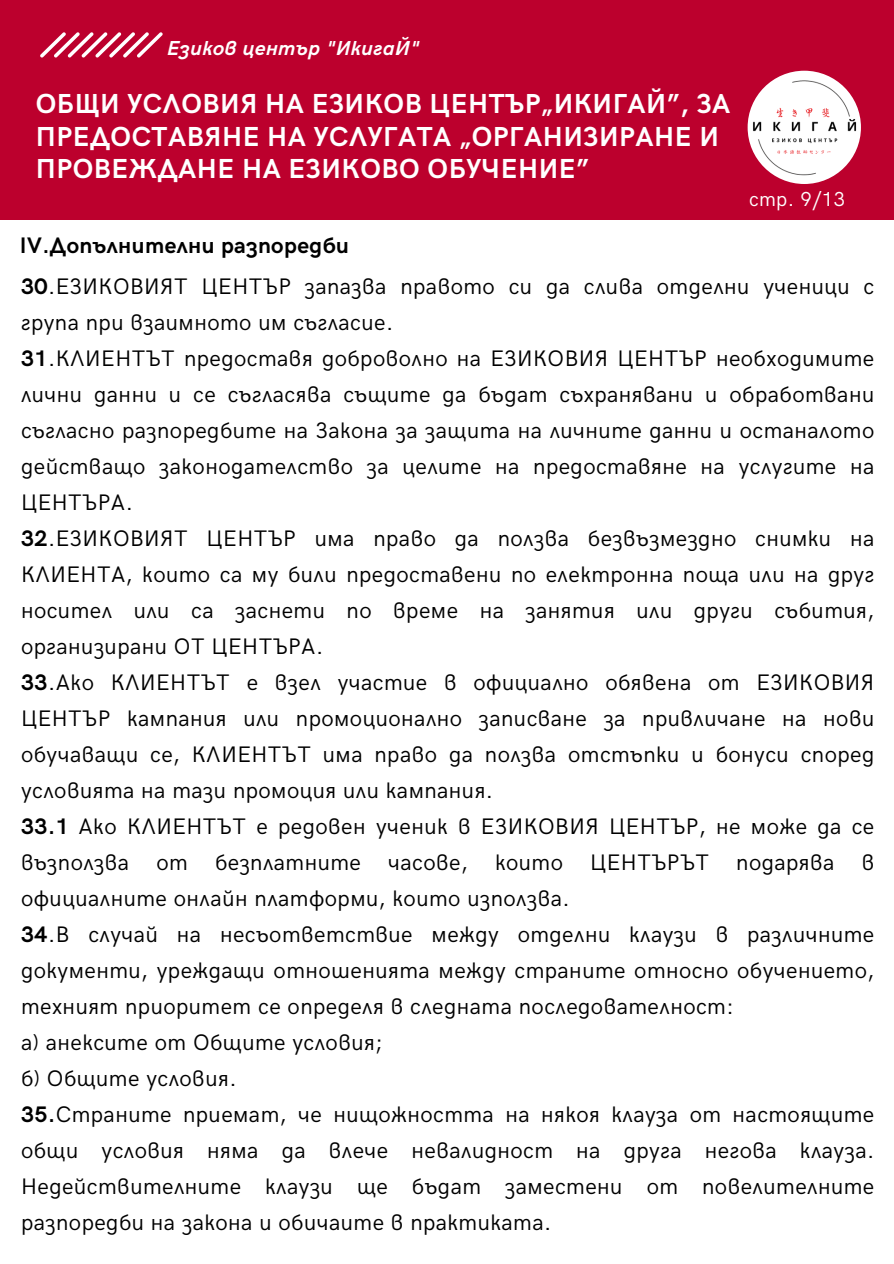
<style>
.page{position:relative;width:894px;height:1264px;background:#fff}
.page>*{position:absolute;margin:0;border:0;box-sizing:border-box;transform-origin:0 0}
.t1{font:700 27.6px/32.7px "HK Grotesk";letter-spacing:.02em;color:#fff}
.t2{font:22.5px/36px "HK Grotesk";letter-spacing:.02em;color:#000;text-align:justify}
.t3{font:700 22.5px "HK Grotesk";letter-spacing:.02em;color:#000}
.t4{font:italic 700 20.25px "HK Grotesk";letter-spacing:.02em;color:#fff}
.t5{font:20.25px "HK Grotesk";color:#fff}
.s1{font-weight:700}
</style>
<div class="page">
<div style="left:0;top:0;width:893px;height:220px;background:#bc002d"></div>
<img style="left:747px;top:70px;width:114px;height:114px">
<svg style="left:40px;top:32px;width:123px;height:26px"></svg>
<p class="t4" style="left:167px;top:37px;width:254px">Езиков център "ИкигаЙ"</p>
<h2 class="t1" style="left:36px;top:88px;width:695px">ОБЩИ УСЛОВИЯ НА ЕЗИКОВ ЦЕНТЪР„ИКИГАЙ”, ЗА<br>ПРЕДОСТАВЯНЕ НА УСЛУГАТА „ОРГАНИЗИРАНЕ И<br>ПРОВЕЖДАНЕ НА ЕЗИКОВО ОБУЧЕНИЕ”</h2>
<p class="t5" style="left:748px;top:187px;width:98px">стр. 9/13</p>
<h1 class="t3" style="left:20px;top:233px;width:330px">IV.Допълнителни разпоредби</h1>
<p class="t2" style="left:21px;top:269px;width:854px"><span class="s1">30</span>.ЕЗИКОВИЯТ ЦЕНТЪР запазва правото си да слива отделни ученици с група при взаимното им съгласие.</p>
<p class="t2" style="left:21px;top:341px;width:854px"><span class="s1">31</span>.КЛИЕНТЪТ предоставя доброволно на ЕЗИКОВИЯ ЦЕНТЪР необходимите лични данни и се съгласява същите да бъдат съхранявани и обработвани съгласно разпоредбите на Закона за защита на личните данни и останалото действащо законодателство за целите на предоставяне на услугите на ЦЕНТЪРА.</p>
<p class="t2" style="left:21px;top:521px;width:854px"><span class="s1">32</span>.ЕЗИКОВИЯТ ЦЕНТЪР има право да ползва безвъзмездно снимки на КЛИЕНТА, които са му били предоставени по електронна поща или на друг носител или са заснети по време на занятия или други събития, организирани ОТ ЦЕНТЪРА.</p>
<p class="t2" style="left:21px;top:665px;width:854px"><span class="s1">33</span>.Ако КЛИЕНТЪТ е взел участие в официално обявена от ЕЗИКОВИЯ ЦЕНТЪР кампания или промоционално записване за привличане на нови обучаващи се, КЛИЕНТЪТ има право да ползва отстъпки и бонуси според условията на тази промоция или кампания.</p>
<p class="t2" style="left:21px;top:809px;width:854px"><span class="s1">33.1</span> Ако КЛИЕНТЪТ е редовен ученик в ЕЗИКОВИЯ ЦЕНТЪР, не може да се възползва от безплатните часове, които ЦЕНТЪРЪТ подарява в официалните онлайн платформи, които използва.</p>
<p class="t2" style="left:21px;top:917px;width:854px"><span class="s1">34</span>.В случай на несъответствие между отделни клаузи в различните документи, уреждащи отношенията между страните относно обучението, техният приоритет се определя в следната последователност:</p>
<p class="t2" style="left:21px;top:1025px;width:363px">а) анексите от Общите условия;</p>
<p class="t2" style="left:21px;top:1061px;width:217px">б) Общите условия.</p>
<p class="t2" style="left:21px;top:1097px;width:854px"><span class="s1">35.</span>Страните приемат, че нищожността на някоя клауза от настоящите общи условия няма да влече невалидност на друга негова клауза.<br>Недействителните клаузи ще бъдат заместени от повелителните разпоредби на закона и обичаите в практиката.</p>
</div>
